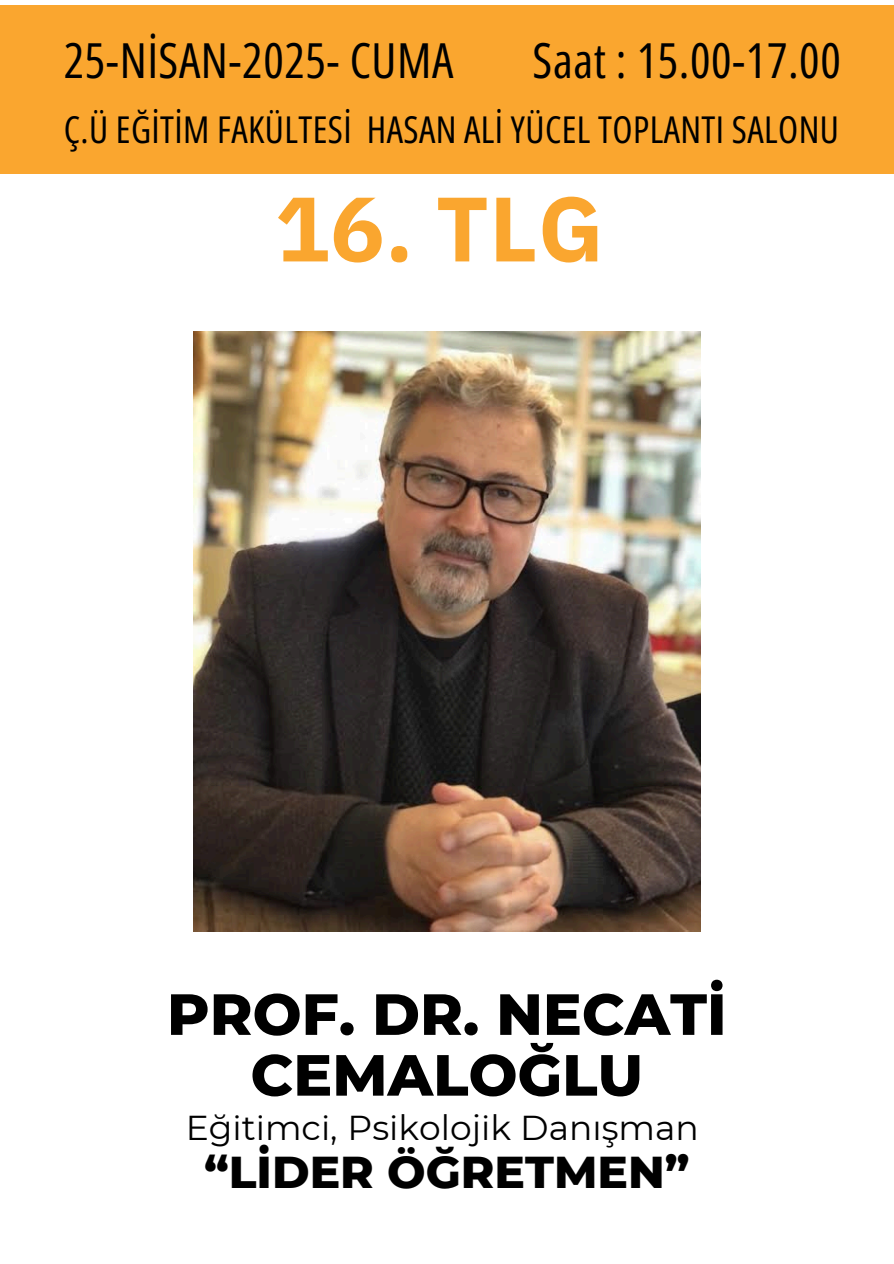
<style>
.page{position:relative;width:894px;height:1264px;background:#fff}
.page>*{position:absolute;margin:0;border:0;box-sizing:border-box;transform-origin:0 0}
.t1{font:700 91.2px "IBM Plex Sans";color:#faa62f}
.t2{font:800 57.9px/60.8px "Montserrat";color:#000;text-align:center}
.t3{font:48.3px "Open Sans Condensed";letter-spacing:.01em;color:#000}
.t4{font:800 45.45px "Montserrat";color:#000}
.t5{font:36.9px "Open Sans Condensed";letter-spacing:.01em;color:#000}
.t6{font:34.5px "Montserrat";color:#000}
</style>
<div class="page">
<div style="left:0;top:5px;width:893px;height:169px;background:#faa62f"></div>
<img style="left:193px;top:332px;width:507px;height:599px">
<h3 class="t3" style="left:64px;top:27px;width:391px">25-NİSAN-2025- CUMA</h3>
<h4 class="t3" style="left:532px;top:27px;width:310px">Saat : 15.00-17.00</h4>
<p class="t5" style="left:64px;top:103px;width:776px">Ç.Ü EĞİTİM FAKÜLTESİ HASAN ALİ YÜCEL TOPLANTI SALONU</p>
<h1 class="t1" style="left:275px;top:168px;width:330px">16. TLG</h1>
<p class="t2" style="left:167px;top:983px;width:561px">PROF. DR. NECATİ<br>CEMALOĞLU</p>
<p class="t6" style="left:186px;top:1106px;width:514px">Eğiti mci, Psi koloji k Danışman</p>
<p class="t4" style="left:204px;top:1143px;width:487px">“LİDER ÖĞRETMEN”</p>
</div>
